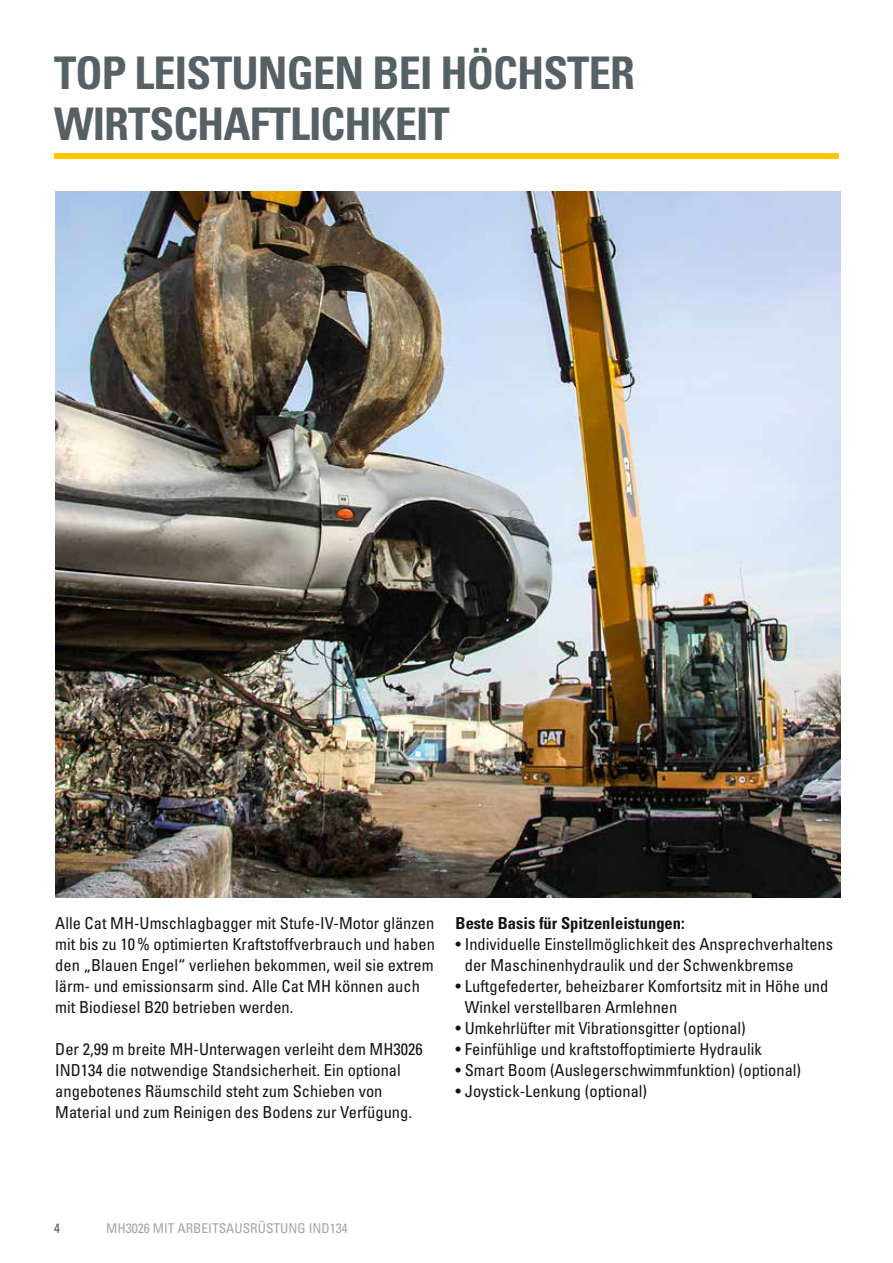
<style>
.page{position:relative;width:893px;height:1263px;background:#fff}
.page>*{position:absolute;margin:0;border:0;box-sizing:border-box;transform-origin:0 0}
.t1{font:700 condensed 45px/51px "Univers";letter-spacing:-.02em;color:#566166}
.t2{font:condensed 16.5px/21px "Univers";color:#131413}
.t3{font:700 condensed 16.5px "Univers";color:#131413}
.t4{font:condensed 13.5px "Univers";color:#a4a5a5}
.t5{font:condensed 13.5px "Univers";color:#545a5b}
</style>
<div class="page">
<img style="left:55px;top:191px;width:785px;height:707px">
<div style="left:54px;top:153px;width:785px;height:6px;background:#fcc500"></div>
<h1 class="t1" style="left:54px;top:47px;width:582px">TOP LEISTUNGEN BEI HÖCHSTER<br>WIRTSCHAFTLICHKEIT</h1>
<p class="t2" style="left:55px;top:912px;width:381px">Alle Cat MH-Umschlagbagger mit Stufe-IV-Motor glänzen mit bis zu 10% optimierten Kraftstoffverbrauch und haben den „Blauen Engel“ verliehen bekommen, weil sie extrem lärm- und emissionsarm sind. Alle Cat MH können auch mit Biodiesel B20 betrieben werden.</p>
<p class="t2" style="left:55px;top:1038px;width:369px">Der 2,99 m breite MH-Unterwagen verleiht dem MH3026<br>IND134 die notwendige Standsicherheit. Ein optional angebotenes Räumschild steht zum Schieben von Material und zum Reinigen des Bodens zur Verfügung.</p>
<p class="t3" style="left:456px;top:913px;width:231px">Beste Basis für Spitzenleistungen:</p>
<p class="t2" style="left:465px;top:933px;width:370px;text-indent:-9px">• Individuelle Einstellmöglichkeit des Ansprechverhaltens der Maschinenhydraulik und der Schwenkbremse</p>
<p class="t2" style="left:465px;top:975px;width:365px;text-indent:-9px">• Luftgefederter, beheizbarer Komfortsitz mit in Höhe und<br>Winkel verstellbaren Armlehnen</p>
<p class="t2" style="left:456px;top:1017px;width:292px">• Umkehrlüfter mit Vibrationsgitter (optional)</p>
<p class="t2" style="left:456px;top:1038px;width:308px">• Feinfühlige und kraftstoffoptimierte Hydraulik</p>
<p class="t2" style="left:456px;top:1059px;width:347px">• Smart Boom (Auslegerschwimmfunktion) (optional)</p>
<p class="t2" style="left:456px;top:1080px;width:193px">• Joystick-Lenkung (optional)</p>
<p class="t5" style="left:54px;top:1219px;width:7px">4</p>
<p class="t4" style="left:106px;top:1219px;width:243px">MH3026 MIT ARBEITSAUSRÜSTUNG IND134</p>
</div>
